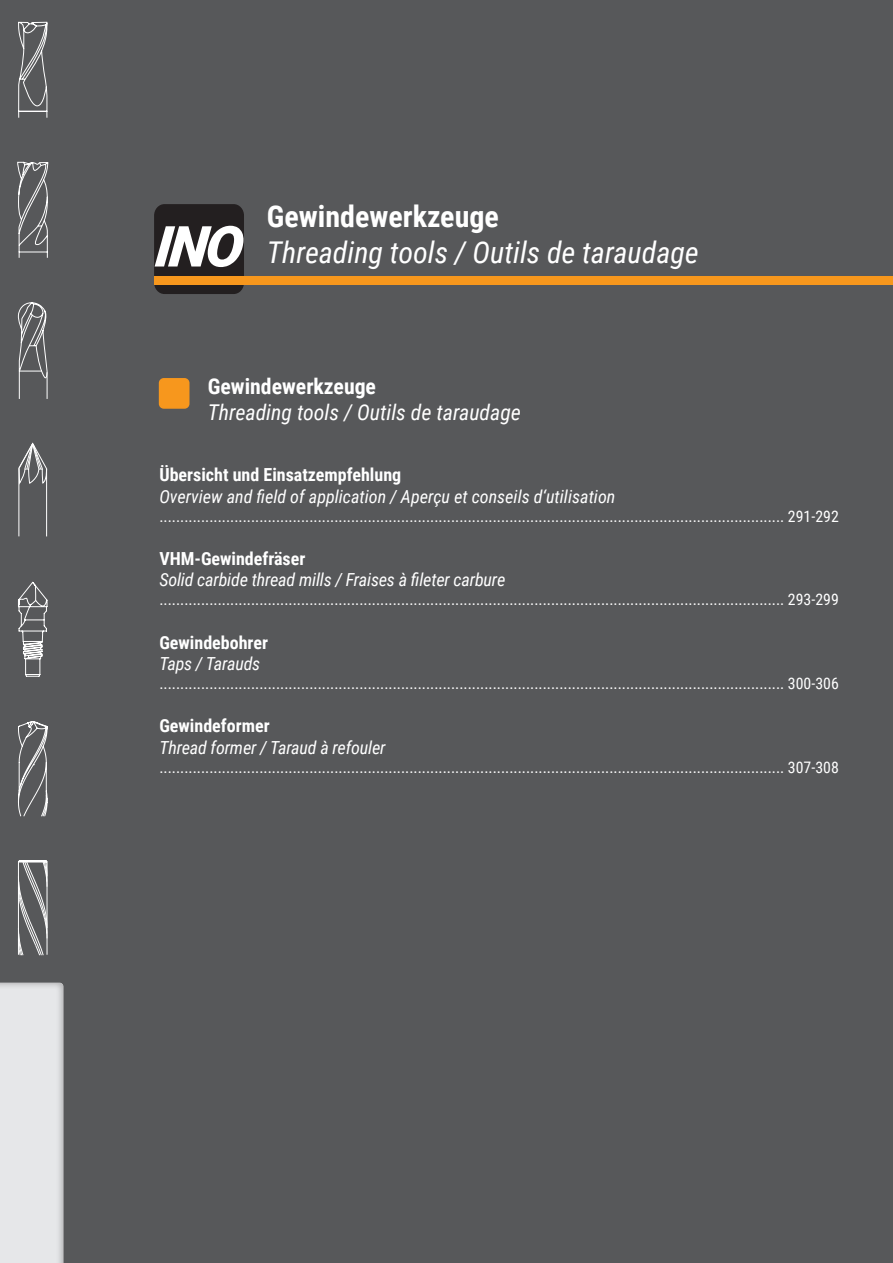
<style>
.page{position:relative;width:893px;height:1263px;background:#57585a}
.page>*{position:absolute;margin:0;border:0;box-sizing:border-box;transform-origin:0 0}
.t1{font:italic 30px "Roboto Condensed";color:#fff}
.t2{font:700 30px "Roboto Condensed";color:#fff}
.t3{font:italic 21.75px "Roboto Condensed";color:#fff}
.t4{font:700 21.75px "Roboto Condensed";color:#fff}
.t5{font:italic 18px "Roboto Condensed";letter-spacing:-.01em;color:#fff}
.t6{font:700 18px "Roboto Condensed";color:#fff}
.t7{font:15.9px "Roboto Condensed";color:#fff}
</style>
<div class="page">
<div style="left:154px;top:204px;width:90px;height:90px;background:#231f20;border-radius:11px"></div>
<svg style="left:155px;top:226px;width:89px;height:41px"></svg>
<div style="left:154px;top:276px;width:739px;height:9px;background:#f7971d"></div>
<div style="left:160px;top:379px;width:29px;height:29px;background:#f7971d;border-radius:4px"></div>
<div style="left:159px;top:378px;width:30px;height:31px;border:1px solid #f7971d;border-radius:4px"></div>
<svg style="left:18px;top:581px;width:30px;height:96px"></svg>
<svg style="left:18px;top:721px;width:30px;height:96px"></svg>
<svg style="left:17px;top:21px;width:32px;height:516px"></svg>
<svg style="left:17px;top:860px;width:31px;height:96px"></svg>
<svg style="left:0;top:982px;width:64px;height:281px;background:#e3e4e6"></svg>
<h1 class="t2" style="left:267px;top:204px;width:234px">Gewindewerkzeuge</h1>
<h1 class="t1" style="left:267px;top:240px;width:433px">Threading tools / Outils de taraudage</h1>
<h2 class="t4" style="left:208px;top:378px;width:170px">Gewindewerkzeuge</h2>
<h2 class="t3" style="left:208px;top:404px;width:315px">Threading tools / Outils de taraudage</h2>
<p class="t6" style="left:159px;top:467px;width:243px">Übersicht und Einsatzempfehlung</p>
<p class="t5" style="left:159px;top:483px;width:457px">Overview and 昀椀eld of application / Aperçu et conseils d‘utilisation</p>
<p class="t7" style="left:159px;top:509px;width:681px">...................................................................................................................................................... 291-292</p>
<p class="t6" style="left:159px;top:551px;width:147px">VHM-Gewindefräser</p>
<p class="t5" style="left:159px;top:567px;width:347px">Solid carbide thread mills / Fraises à 昀椀leter carbure</p>
<p class="t7" style="left:159px;top:593px;width:681px">...................................................................................................................................................... 293-299</p>
<p class="t6" style="left:159px;top:635px;width:110px">Gewindebohrer</p>
<p class="t5" style="left:159px;top:651px;width:102px">Taps / Tarauds</p>
<p class="t7" style="left:159px;top:676px;width:681px">...................................................................................................................................................... 300-306</p>
<p class="t6" style="left:159px;top:719px;width:112px">Gewindeformer</p>
<p class="t5" style="left:159px;top:735px;width:228px">Thread former / Taraud à refouler</p>
<p class="t7" style="left:159px;top:760px;width:681px">...................................................................................................................................................... 307-308</p>
</div>
